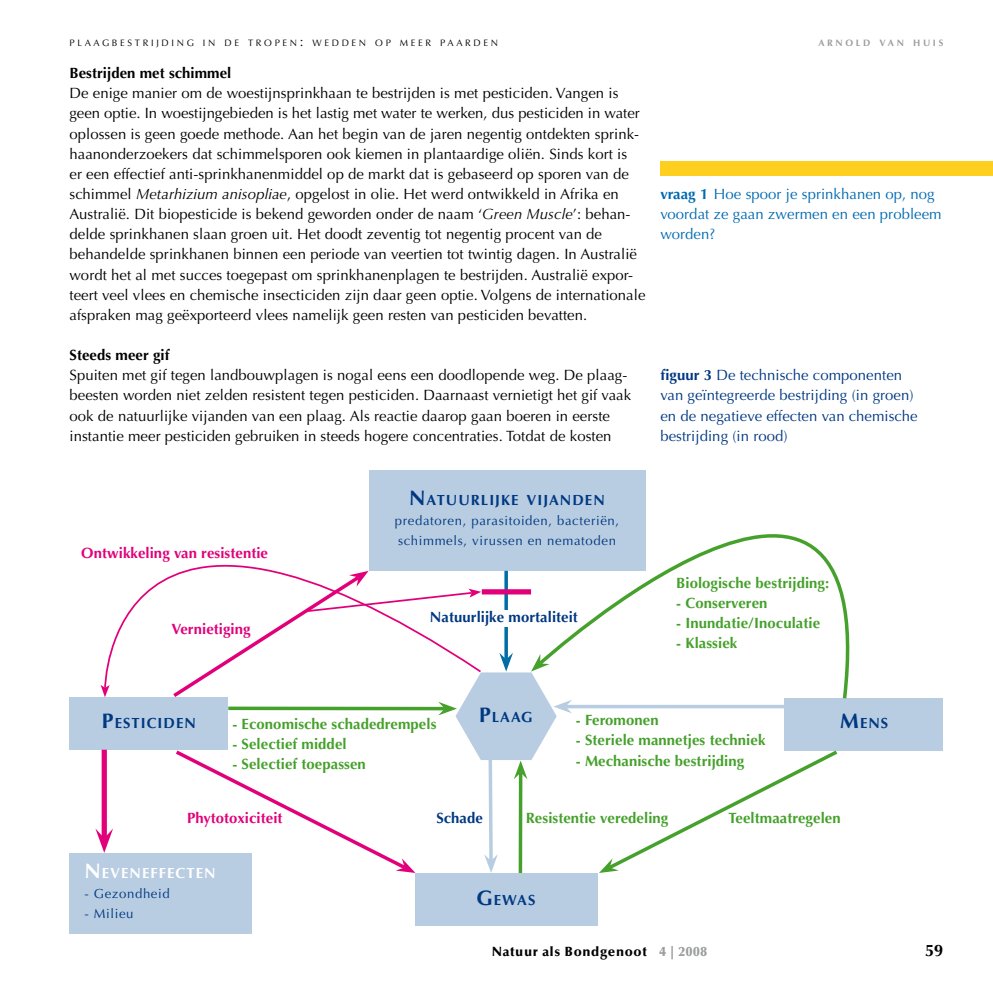
<style>
.page{position:relative;width:993px;height:993px;background:#fff}
.page>*{position:absolute;margin:0;border:0;box-sizing:border-box;transform-origin:0 0}
.t1{font:700 16.62px "Optima";color:#000}
.t2{font:14.88px/20.1px "Optima";letter-spacing:.005em;color:#000}
.t3{font:700 14.88px "Optima";letter-spacing:.005em;color:#45a12b}
.t4{font:14.88px/20.1px "Optima";letter-spacing:.005em;color:#003882}
.t5{font:14.88px/20.1px "Optima";letter-spacing:.005em;color:#006ab2}
.t6{font:700 14.88px "Optima";letter-spacing:.005em;color:#e2007a}
.t7{font:700 14.88px "Optima";letter-spacing:.005em;color:#000}
.t8{font:700 14.88px "Optima";letter-spacing:.005em;color:#003882}
.t9{font:700 14.7px "Optima";letter-spacing:.07em;color:#003882}
.t10{font:700 14.7px "Optima";letter-spacing:.07em;color:#fff}
.t11{font:900 13.3px "Optima";letter-spacing:.05em;color:#000}
.t12{font:13.12px/20.1px "Optima";letter-spacing:.05em;color:#003882}
.t13{font:9.28px "Optima";letter-spacing:.285em;color:#000}
.t14{font:700 9.28px "Optima";letter-spacing:.285em;color:#9c9d9f}
.s1{font-size:13.3px}
.s2{font-style:italic}
.s3{font-weight:700}
.s4{font-size:21px}
.s5{color:#9c9d9f}
</style>
<div class="page">
<div style="left:660px;top:161px;width:332px;height:14px;background:#ffcf1f"></div>
<div style="left:69px;top:852px;width:182px;height:81px;background:#b8cde1"></div>
<div style="left:368px;top:470px;width:277px;height:100px;background:#b8cde1"></div>
<div style="left:415px;top:872px;width:182px;height:53px;background:#b8cde1"></div>
<div style="left:784px;top:698px;width:159px;height:52px;background:#b8cde1"></div>
<div style="left:69px;top:697px;width:159px;height:52px;background:#b8cde1"></div>
<div style="left:102px;top:749px;width:5px;height:88px;background:#e2007a"></div>
<svg style="left:95px;top:828px;width:18px;height:24px"></svg>
<svg style="left:572px;top:704px;width:212px;height:4px"></svg>
<svg style="left:600px;top:750px;width:240px;height:122px"></svg>
<svg style="left:572px;top:470px;width:278px;height:229px"></svg>
<svg style="left:104px;top:470px;width:265px;height:214px"></svg>
<svg style="left:101px;top:684px;width:9px;height:13px"></svg>
<svg style="left:169px;top:570px;width:403px;height:302px"></svg>
<div style="left:481px;top:589px;width:50px;height:5px;background:#e2007a"></div>
<div style="left:501px;top:610px;width:10px;height:16px;background:#fff"></div>
<p class="t13" style="left:69px;top:38px;width:430px">PLAAGBESTRIJDING IN DE TROPEN<span class="s1">:</span> WEDDEN OP MEER PAARDEN</p>
<p class="t14" style="left:818px;top:38px;width:126px">ARNOLD VAN HUIS</p>
<p class="t7" style="left:69px;top:64px;width:163px">Bestrijden met schimmel</p>
<p class="t2" style="left:69px;top:83px;width:577px">De enige manier om de woestijnsprinkhaan te bestrijden is met pesticiden. Vangen is geen optie. In woestijngebieden is het lastig met water te werken, dus pesticiden in water oplossen is geen goede methode. Aan het begin van de jaren negentig ontdekten sprink&shy;haanonderzoekers dat schimmelsporen ook kiemen in plantaardige oliën. Sinds kort is<br>er een effectief anti-sprinkhanenmiddel op de markt dat is gebaseerd op sporen van de schimmel <span class="s2">Metarhizium anisopliae</span>, opgelost in olie. Het werd ontwikkeld in Afrika en Australië. Dit biopesticide is bekend geworden onder de naam ‘<span class="s2">Green Muscle</span>’: behan&shy;delde sprinkhanen slaan groen uit. Het doodt zeventig tot negentig procent van de behandelde sprinkhanen binnen een periode van veertien tot twintig dagen. In Australië wordt het al met succes toegepast om sprinkhanenplagen te bestrijden. Australië expor&shy;teert veel vlees en chemische insecticiden zijn daar geen optie. Volgens de internationale afspraken mag geëxporteerd vlees namelijk geen resten van pesticiden bevatten.</p>
<p class="t7" style="left:69px;top:346px;width:101px">Steeds meer gif</p>
<p class="t2" style="left:69px;top:365px;width:563px">Spuiten met gif tegen landbouwplagen is nogal eens een doodlopende weg. De plaag&shy;beesten worden niet zelden resistent tegen pesticiden. Daarnaast vernietigt het gif vaak ook de natuurlijke vijanden van een plaag. Als reactie daarop gaan boeren in eerste instantie meer pesticiden gebruiken in steeds hogere concentraties. Totdat de kosten</p>
<p class="t5" style="left:660px;top:184px;width:283px"><span class="s3">vraag 1</span> Hoe spoor je sprinkhanen op, nog voordat ze gaan zwermen en een probleem worden?</p>
<p class="t4" style="left:660px;top:365px;width:259px"><span class="s3">figuur 3</span> De technische componenten van geïntegreerde bestrijding (in groen) en de negatieve effecten van chemische bestrijding (in rood)</p>
<p class="t6" style="left:81px;top:544px;width:188px">Ontwikkeling van resistentie</p>
<p class="t6" style="left:171px;top:620px;width:81px">Vernietiging</p>
<p class="t9" style="left:409px;top:491px;width:197px"><span class="s4">N</span>ATUURLIJKE VIJANDEN</p>
<p class="t12" style="left:395px;top:510px;width:226px">predatoren, parasitoiden, bacteriën, schimmels, virussen en nematoden</p>
<p class="t8" style="left:430px;top:608px;width:149px">Natuurlijke mortaliteit</p>
<p class="t3" style="left:676px;top:574px;width:154px">Biologische bestrijding:</p>
<p class="t3" style="left:676px;top:594px;width:93px">- Conserveren</p>
<p class="t3" style="left:676px;top:614px;width:145px">- Inundatie/Inoculatie</p>
<p class="t3" style="left:676px;top:634px;width:63px">- Klassiek</p>
<p class="t9" style="left:102px;top:714px;width:95px"><span class="s4">P</span>ESTICIDEN</p>
<p class="t9" style="left:479px;top:708px;width:55px"><span class="s4">P</span>LAAG</p>
<p class="t9" style="left:840px;top:714px;width:49px"><span class="s4">M</span>ENS</p>
<p class="t3" style="left:575px;top:711px;width:84px">- Feromonen</p>
<p class="t3" style="left:575px;top:731px;width:191px">- Steriele mannetjes techniek</p>
<p class="t3" style="left:575px;top:751px;width:170px">- Mechanische bestrijding</p>
<p class="t3" style="left:232px;top:714px;width:205px">- Economische schadedrempels</p>
<p class="t3" style="left:232px;top:735px;width:116px">- Selectief middel</p>
<p class="t3" style="left:232px;top:755px;width:135px">- Selectief toepassen</p>
<p class="t6" style="left:187px;top:809px;width:97px">Phytotoxiciteit</p>
<p class="t8" style="left:436px;top:808px;width:48px">Schade</p>
<p class="t3" style="left:525px;top:809px;width:144px">Resistentie veredeling</p>
<p class="t3" style="left:728px;top:809px;width:113px">Teeltmaatregelen</p>
<p class="t10" style="left:84px;top:864px;width:132px"><span class="s4">N</span> EVENEFFECTEN</p>
<p class="t12" style="left:84px;top:883px;width:87px">- Gezondheid</p>
<p class="t12" style="left:84px;top:903px;width:51px">- Milieu</p>
<p class="t9" style="left:476px;top:891px;width:60px"><span class="s4">G</span> EWAS</p>
<p class="t11" style="left:491px;top:943px;width:216px">Natuur als Bondgenoot <span class="s5">4 | 2008</span></p>
<p class="t1" style="left:924px;top:940px;width:20px">59</p>
</div>
